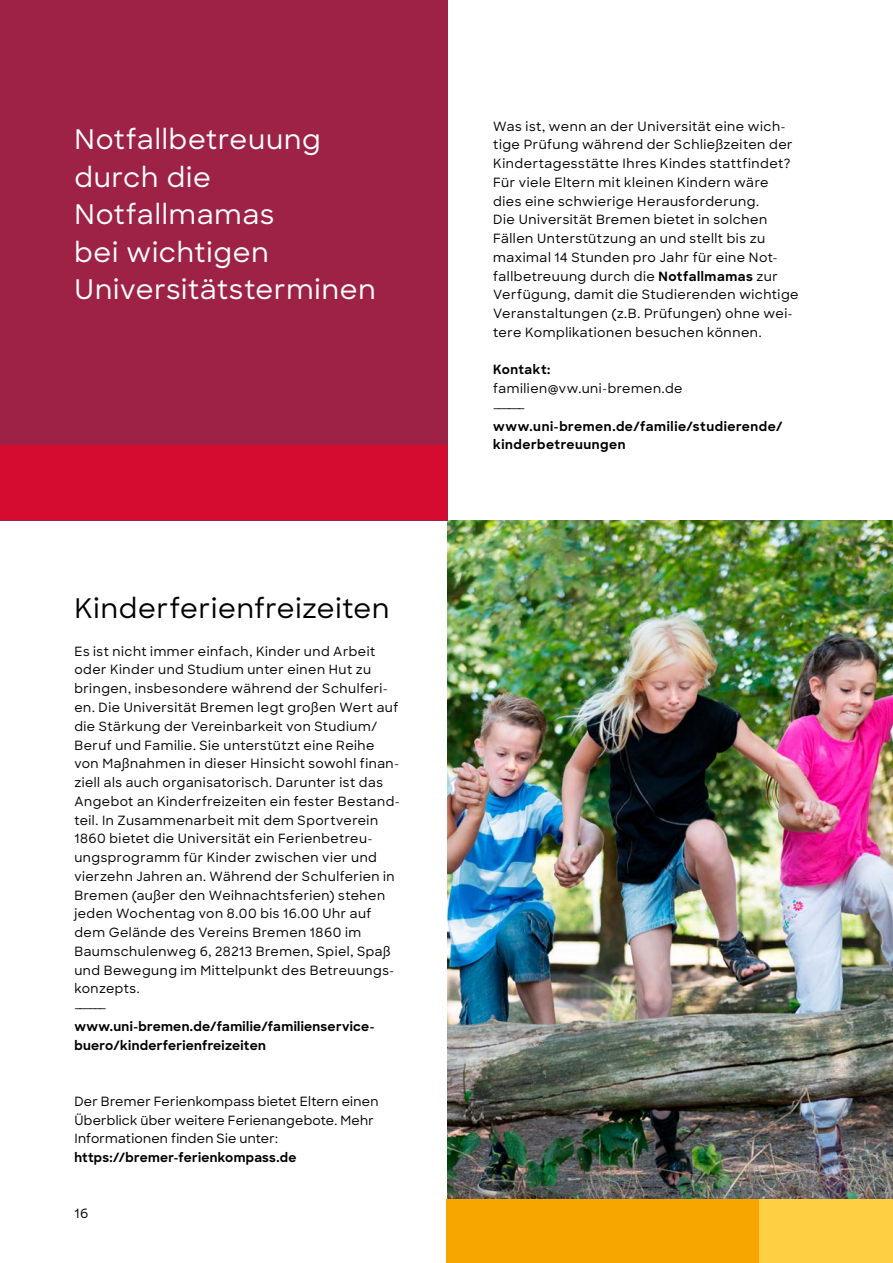
<style>
.page{position:relative;width:893px;height:1263px;background:#fff}
.page>*{position:absolute;margin:0;border:0;box-sizing:border-box;transform-origin:0 0}
.Headline_und_Einführung{font:500 27px/37.5px "Sharp Sans";letter-spacing:.03em;color:#fff}
.Headline_und_Einführung-2{font:500 27px "Sharp Sans";letter-spacing:.03em;color:#000}
.Fließtext{font:500 12.75px/18.8px "Sharp Sans";letter-spacing:.04em;color:#000}
.Fließtext-2{font:500 12.75px/18.8px "Sharp Sans";letter-spacing:.02em;color:#000}
.Fließtext-3{font:700 12.75px/18.8px "Sharp Sans";letter-spacing:.03em;color:#000}
.s1{font-weight:700}
</style>
<div class="page">
<img style="left:448px;top:520px;width:445px;height:679px">
<div style="left:0;top:0;width:448px;height:520px;background:#9d2246"></div>
<div style="left:446px;top:1199px;width:447px;height:64px;background:#f7a600"></div>
<div style="left:0;top:446px;width:446px;height:74px;background:#d50c2f"></div>
<div style="left:759px;top:1199px;width:134px;height:64px;background:#fece43"></div>
<p class="Headline_und_Einführung" style="left:74px;top:120px;width:248px">Notfallbetreuung</p>
<p class="Headline_und_Einführung" style="left:74px;top:157px;width:138px">durch die</p>
<p class="Headline_und_Einführung" style="left:74px;top:195px;width:303px">Notfallmamas<br>bei wichtigen<br>Universitätsterminen</p>
<p class="Headline_und_Einführung-2" style="left:74px;top:588px;width:317px">Kinderferienfreizeiten</p>
<p class="Fließtext" style="left:74px;top:641px;width:327px">Es ist nicht immer einfach, Kinder und Arbeit oder Kinder und Studium unter einen Hut zu bringen, insbesondere während der Schulferi&shy;en. Die Universität Bremen legt großen Wert auf die Stärkung der Vereinbarkeit von Studium/ Beruf und Familie. Sie unterstützt eine Reihe von Maßnahmen in dieser Hinsicht sowohl finan&shy;ziell als auch organisatorisch. Darunter ist das Angebot an Kinderfreizeiten ein fester Bestand&shy;teil. In Zusammenarbeit mit dem Sportverein 1860 bietet die Universität ein Ferienbetreu&shy;ungsprogramm für Kinder zwischen vier und vierzehn Jahren an. Während der Schulferien in Bremen (außer den Weihnachtsferien) stehen jeden Wochentag von 8.00 bis 16.00 Uhr auf dem Gelände des Vereins Bremen 1860 im Baumschulenweg 6, 28213 Bremen, Spiel, Spaß und Bewegung im Mittelpunkt des Betreuungs&shy;konzepts.</p>
<p class="Fließtext" style="left:74px;top:997px;width:33px">––––––</p>
<p class="Fließtext-3" style="left:74px;top:1016px;width:300px">www.uni-bremen.de/familie/familienservice&shy;buero/kinderferienfreizeiten</p>
<p class="Fließtext-2" style="left:74px;top:1091px;width:305px">Der Bremer Ferienkompass bietet Eltern einen Überblick über weitere Ferienangebote. Mehr Informationen finden Sie unter: <span class="s1">https://bremer-ferienkompass.de</span></p>
<p class="Fließtext" style="left:74px;top:1204px;width:15px">16</p>
<p class="Fließtext" style="left:493px;top:116px;width:301px">Was ist, wenn an der Universität eine wich&shy;tige Prüfung während der Schließzeiten der Kindertagesstätte Ihres Kindes stattfindet?<br>Für viele Eltern mit kleinen Kindern wäre dies eine schwierige Herausforderung.</p>
<p class="Fließtext" style="left:493px;top:210px;width:307px">Die Universität Bremen bietet in solchen Fällen Unterstützung an und stellt bis zu maximal 14 Stunden pro Jahr für eine Not&shy;fallbetreuung durch die <span class="s1">Notfallmamas</span> zur Verfügung, damit die Studierenden wichtige Veranstaltungen (z.B. Prüfungen) ohne wei&shy;tere Komplikationen besuchen können.</p>
<p class="Fließtext-3" style="left:493px;top:360px;width:59px">Kontakt:</p>
<p class="Fließtext" style="left:493px;top:379px;width:191px">familien@vw.uni-bremen.de</p>
<p class="Fließtext" style="left:493px;top:397px;width:33px">––––––</p>
<p class="Fließtext-3" style="left:493px;top:416px;width:291px">www.uni-bremen.de/familie/studierende/ kinderbetreuungen</p>
</div>
